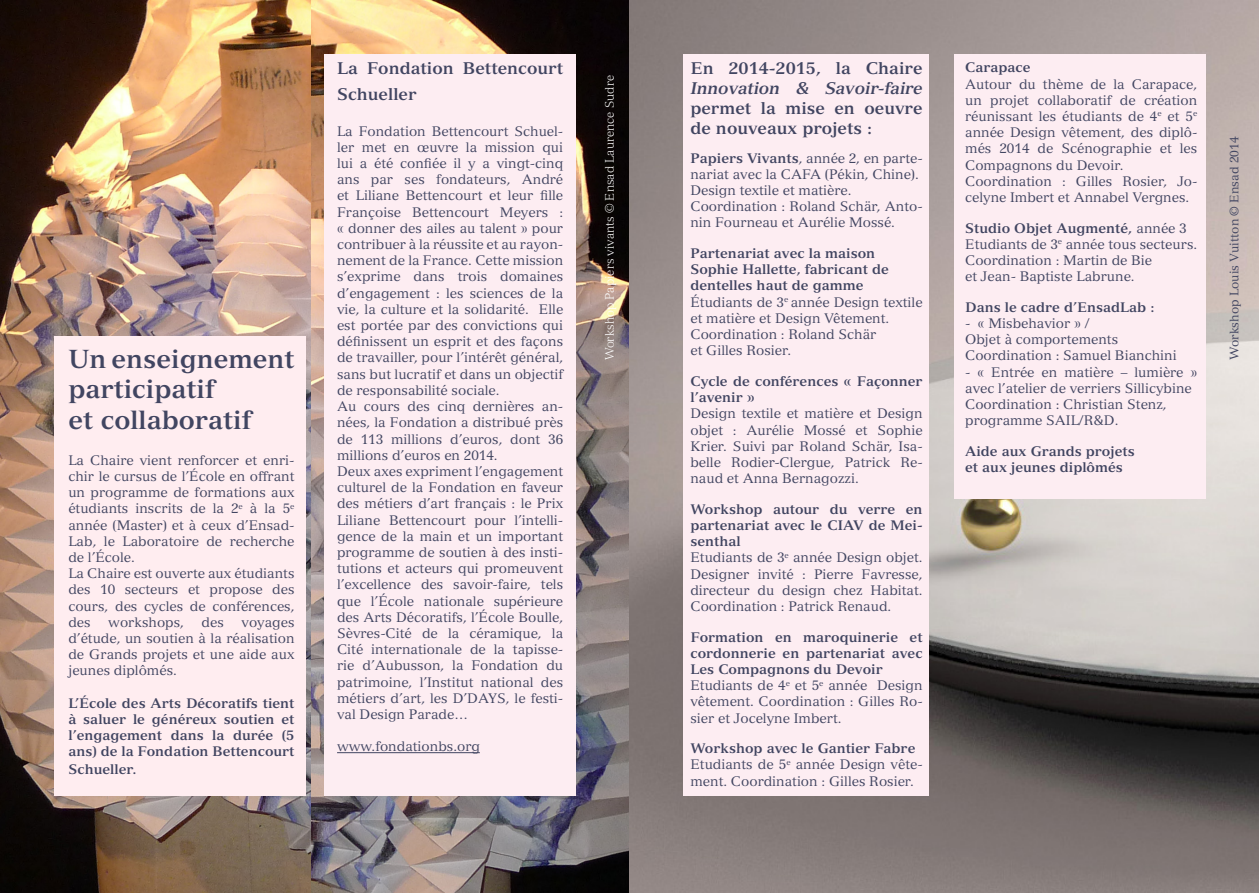
<style>
.page{position:relative;width:1259px;height:893px;background:#fff}
.page>*{position:absolute;margin:0;border:0;box-sizing:border-box;transform-origin:0 0}
.t1{font:700 25.5px "Versailles LT Std";color:#414561}
.t2{font:700 16.5px/19.8px "Versailles LT Std";color:#414561}
.t3{font:13.5px/16.2px "Versailles LT Std";color:#414561;text-align:justify}
.t4{font:700 13.5px/16.2px "Versailles LT Std";color:#414561;text-align:justify}
.t5{font:300 12px "Versailles LT Std";color:#fff}
.t6{font:12px "Versailles LT Std";color:#414561}
.s1{font-style:italic}
.s2{font-weight:700}
.s3{font-weight:400}
</style>
<div class="page">
<img style="left:0;top:1px;width:312px;height:892px">
<img style="left:312px;top:0;width:947px;height:893px">
<div style="left:324px;top:54px;width:251px;height:741px;background:#fdedf2"></div>
<div style="left:54px;top:336px;width:251px;height:459px;background:#ffedf0"></div>
<hr style="left:337px;top:752px;width:143px;height:1px;background:#414561">
<div style="left:954px;top:54px;width:251px;height:444px;background:#fdedf2"></div>
<div style="left:683px;top:54px;width:245px;height:741px;background:#fdedf2"></div>
<p class="t1" style="left:68px;top:343px;width:228px">Un enseignement</p>
<p class="t1" style="left:68px;top:374px;width:148px">participatif</p>
<p class="t1" style="left:68px;top:404px;width:184px">et collaboratif</p>
<p class="t3" style="left:68px;top:452px;width:228px">La Chaire vient renforcer et enri&shy;chir le cursus de l’École en offrant un programme de formations aux étudiants inscrits de la 2<sup>e</sup> à la 5<sup>e </sup>année (Master) et à ceux d’Ensad-Lab, le Laboratoire de recherche de l’École.</p>
<p class="t3" style="left:68px;top:565px;width:228px">La Chaire est ouverte aux étudiants des 10 secteurs et propose des cours, des cycles de conférences, des</p>
<p class="t3" style="left:108px;top:614px;width:77px">workshops,</p>
<p class="t3" style="left:202px;top:614px;width:24px">des</p>
<p class="t3" style="left:68px;top:614px;width:228px;text-indent:173px">voyages d’étude, un soutien à la réalisation de Grands projets et une aide aux jeunes diplômés.</p>
<p class="t4" style="left:68px;top:695px;width:228px">L’École des Arts Décoratifs tient à saluer le généreux soutien et l’engagement dans la durée (5 ans) de la Fondation Bettencourt</p>
<p class="t4" style="left:68px;top:761px;width:70px">Schueller.</p>
<p class="t2" style="left:337px;top:56px;width:228px;line-height:25.2px">La Fondation Bettencourt<br>Schueller</p>
<p class="t3" style="left:337px;top:123px;width:228px">La Fondation Bettencourt Schuel&shy;ler met en œuvre la mission qui lui a été confiée il y a vingt-cinq ans par ses fondateurs, André et Liliane Bettencourt et leur fille Françoise Bettencourt Meyers : « donner des ailes au talent » pour contribuer à la réussite et au rayon&shy;nement de la France. Cette mission s’exprime dans trois domaines d’engagement : les sciences de la vie, la culture et la solidarité. Elle est portée par des convictions qui définissent un esprit et des façons de travailler, pour l’intérêt général, sans but lucratif et dans un objectif de responsabilité sociale.</p>
<p class="t3" style="left:337px;top:398px;width:228px">Au cours des cinq dernières an&shy;nées, la Fondation a distribué près de 113 millions d’euros, dont 36 millions d’euros en 2014.</p>
<p class="t3" style="left:337px;top:463px;width:228px">Deux axes expriment l’engagement culturel de la Fondation en faveur des métiers d’art français : le Prix Liliane Bettencourt pour l’intelli&shy;gence de la main et un important programme de soutien à des insti&shy;tutions et acteurs qui promeuvent l’excellence des savoir-faire, tels que l’École nationale supérieure des Arts Décoratifs, l’École Boulle, Sèvres-Cité de la céramique, la Cité internationale de la tapisse&shy;rie d’Aubusson, la Fondation du patrimoine, l’Institut national des métiers d’art, les D’DAYS, le festi&shy;val Design Parade…</p>
<p class="t3" style="left:337px;top:738px;width:144px">www.fondationbs.org</p>
<p class="t5" style="left:602px;top:360px;width:287px;rotate:-90deg">Workshop Papiers vivants © Ensad Laurence Sudre</p>
<p class="t2" style="left:690px;top:59px;width:234px;text-align:justify">En 2014-2015, la Chaire <span class="s1">Innovation &amp; Savoir-faire </span>permet la mise en oeuvre de nouveaux projets :</p>
<p class="t3" style="left:690px;top:150px;width:234px"><span class="s2">Papiers Vivants</span>, année 2, en parte&shy;nariat avec la CAFA (Pékin, Chine).</p>
<p class="t3" style="left:690px;top:182px;width:163px">Design textile et matière.</p>
<p class="t3" style="left:690px;top:198px;width:234px">Coordination : Roland Schär, Anto&shy;nin Fourneau et Aurélie Mossé.</p>
<p class="t4" style="left:690px;top:245px;width:186px">Partenariat avec la maison</p>
<p class="t4" style="left:690px;top:261px;width:200px">Sophie Hallette, fabricant de</p>
<p class="t4" style="left:690px;top:278px;width:174px">dentelles haut de gamme</p>
<p class="t3" style="left:690px;top:294px;width:234px">Étudiants de 3<sup>e</sup> année Design textile et matière et Design Vêtement.</p>
<p class="t3" style="left:690px;top:326px;width:188px">Coordination : Roland Schär</p>
<p class="t3" style="left:690px;top:342px;width:102px">et Gilles Rosier.</p>
<p class="t4" style="left:690px;top:373px;width:234px">Cycle de conférences « Façonner l’avenir »</p>
<p class="t3" style="left:690px;top:405px;width:234px">Design textile et matière et Design objet : Aurélie Mossé et Sophie Krier. Suivi par Roland Schär, Isa&shy;belle Rodier-Clergue, Patrick Re&shy;naud et Anna Bernagozzi.</p>
<p class="t4" style="left:690px;top:501px;width:234px">Workshop autour du verre en partenariat avec le CIAV de Mei&shy;senthal</p>
<p class="t3" style="left:690px;top:549px;width:234px">Etudiants de 3<sup>e</sup> année Design objet.<br>Designer invité : Pierre Favresse, directeur du design chez Habitat.<br>Coordination : Patrick Renaud.</p>
<p class="t4" style="left:690px;top:629px;width:234px">Formation en maroquinerie et cordonnerie en partenariat avec Les Compagnons du Devoir</p>
<p class="t3" style="left:690px;top:677px;width:234px">Etudiants de 4<sup>e</sup> et 5<sup>e</sup> année Design vêtement. Coordination : Gilles Ro&shy;sier et Jocelyne Imbert.</p>
<p class="t4" style="left:690px;top:740px;width:226px">Workshop avec le Gantier Fabre</p>
<p class="t3" style="left:690px;top:756px;width:234px">Etudiants de 5<sup>e</sup> année Design vête&shy;ment. Coordination : Gilles Rosier.</p>
<p class="t4" style="left:965px;top:59px;width:67px">Carapace</p>
<p class="t3" style="left:965px;top:76px;width:234px">Autour du thème de la Carapace, un projet collaboratif de création réunissant les étudiants de 4<sup>e</sup> et 5<sup>e </sup>année Design vêtement, des diplô&shy;més 2014 de Scénographie et les Compagnons du Devoir.</p>
<p class="t3" style="left:965px;top:173px;width:234px">Coordination : Gilles Rosier, Jo&shy;celyne Imbert et Annabel Vergnes.</p>
<p class="t4" style="left:965px;top:220px;width:223px">Studio Objet Augmenté, <span class="s3">année 3</span></p>
<p class="t3" style="left:965px;top:236px;width:234px">Etudiants de 3<sup>e</sup> année tous secteurs.</p>
<p class="t3" style="left:965px;top:252px;width:189px">Coordination : Martin de Bie</p>
<p class="t3" style="left:965px;top:268px;width:171px">et Jean- Baptiste Labrune.</p>
<p class="t4" style="left:965px;top:299px;width:191px">Dans le cadre d’EnsadLab :</p>
<p class="t3" style="left:965px;top:315px;width:126px">- « Misbehavior » /</p>
<p class="t3" style="left:965px;top:331px;width:154px">Objet à comportements</p>
<p class="t3" style="left:965px;top:348px;width:213px">Coordination : Samuel Bianchini</p>
<p class="t3" style="left:965px;top:364px;width:234px">- « Entrée en matière – lumière » avec l’atelier de verriers Sillicybine</p>
<p class="t3" style="left:965px;top:396px;width:203px">Coordination : Christian Stenz,</p>
<p class="t3" style="left:965px;top:412px;width:155px">programme SAIL/R&amp;D.</p>
<p class="t4" style="left:965px;top:443px;width:171px">Aide aux Grands projets</p>
<p class="t4" style="left:965px;top:459px;width:159px">et aux jeunes diplômés</p>
<p class="t6" style="left:1227px;top:360px;width:225px;rotate:-90deg">Workshop Louis Vuitton © Ensad 2014</p>
</div>
